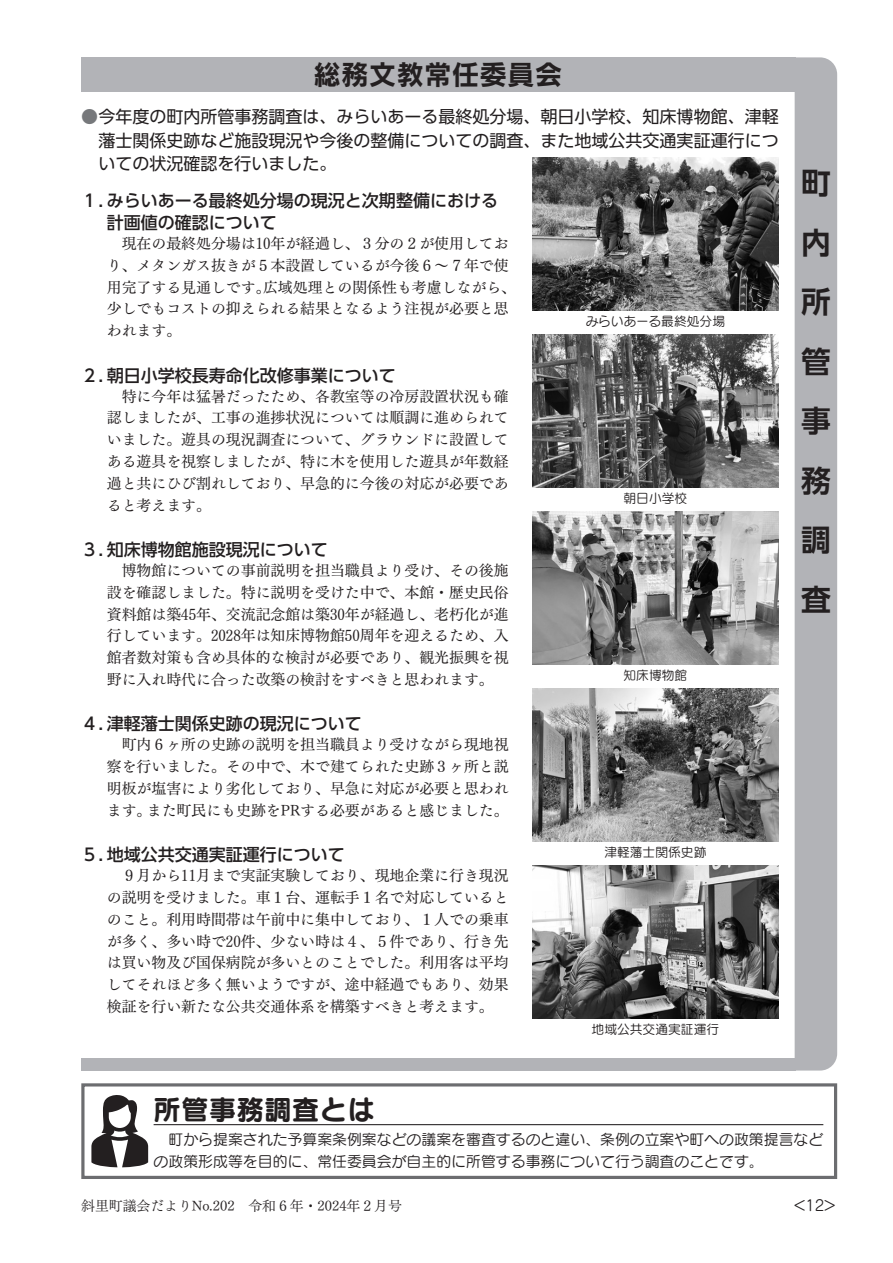
<style>
.page{position:relative;width:893px;height:1263px;background:#fff}
.page>*{position:absolute;margin:0;border:0;box-sizing:border-box;transform-origin:0 0}
.t1{font:700 29.7px/59.6px "UD Shin Go Pr 6 N De";color:#231f20;text-align:justify}
.t2{font:27.6px "Rodin Pro N B";color:#231f20}
.t3{font:27.6px "Seurat Pro N B";color:#231f20}
.t4{font:500 16.95px/21.8px "UD Shin Go Pr 6 N";color:#231f20}
.t5{font:16.95px/23.4px "UD Shin Go Pr 6 N";color:#231f20;text-align:justify}
.t6{font:14.85px/21.8px "Tsuku Min Pro M";color:#231f20}
.t7{font:14.85px/21.3px "Seurat Pro N M";color:#231f20}
.t8{font:13.8px "Tsuku Min Pro R";color:#231f20}
.t9{font:12.75px "Seurat Pro N M";color:#231f20}
.s1{color:#76787b}
</style>
<div class="page">
<img style="left:532px;top:688px;width:247px;height:153px">
<img style="left:532px;top:511px;width:247px;height:153px">
<img style="left:532px;top:865px;width:247px;height:153px">
<div style="left:81px;top:1058px;width:715px;height:12px;background:#b2b3b7"></div>
<div style="left:795px;top:57px;width:42px;height:1013px;background:#b2b3b7"></div>
<div style="left:81px;top:1083px;width:756px;height:96px;background:#fff;border:3px solid #6c6d70"></div>
<hr style="left:154px;top:1124px;width:669px;height:1px;background:#231f20">
<svg style="left:91px;top:1095px;width:57px;height:72px"></svg>
<img style="left:532px;top:157px;width:247px;height:153px">
<img style="left:532px;top:334px;width:247px;height:153px">
<div style="left:81px;top:57px;width:715px;height:34px;background:#b2b3b7"></div>
<p class="t2" style="left:314px;top:56px;width:250px">総務文教常任委員会</p>
<p class="t5" style="left:98px;top:105px;width:682px;text-indent:-17px"><span class="s1">●</span>今年度の町内所管事務調査は、みらいあーる最終処分場、朝日小学校、知床博物館、津軽藩士関係史跡など施設現況や今後の整備についての調査、また地域公共交通実証運行についての状況確認を行いました。</p>
<p class="t4" style="left:107px;top:190px;width:393px">みらいあーる最終処分場の現況と次期整備における</p>
<p class="t4" style="left:107px;top:190px;width:172px;text-indent:-26px">１．<br>計画値の確認について</p>
<p class="t6" style="left:107px;top:231px;width:403px">　現在の最終処分場は10年が経過し、３分の２が使用してお</p>
<p class="t6" style="left:107px;top:253px;width:403px">り、メタンガス抜きが５本設置しているが今後６〜７年で使</p>
<p class="t6" style="left:263px;top:274px;width:254px">広域処理との関係性も考慮しながら、</p>
<p class="t6" style="left:107px;top:274px;width:403px">用完了する見通しです。<br>少しでもコストの抑えられる結果となるよう注視が必要と思われます。</p>
<p class="t4" style="left:107px;top:364px;width:291px">朝日小学校長寿命化改修事業について</p>
<p class="t4" style="left:81px;top:364px;width:36px">２．</p>
<p class="t6" style="left:107px;top:383px;width:403px;text-align:justify">　特に今年は猛暑だったため、各教室等の冷房設置状況も確認しましたが、工事の進捗状況については順調に進められていました。遊具の現況調査について、グラウンドに設置してある遊具を視察しましたが、特に木を使用した遊具が年数経過と共にひび割れしており、早急的に今後の対応が必要であると考えます。</p>
<p class="t4" style="left:107px;top:538px;width:223px">知床博物館施設現況について</p>
<p class="t4" style="left:81px;top:538px;width:36px">３．</p>
<p class="t6" style="left:107px;top:558px;width:403px;text-align:justify">　博物館についての事前説明を担当職員より受け、その後施設を確認しました。特に説明を受けた中で、本館・歴史民俗資料館は築45年、交流記念館は築30年が経過し、老朽化が進行しています。2028年は知床博物館50周年を迎えるため、入館者数対策も含め具体的な検討が必要であり、観光振興を視野に入れ時代に合った改築の検討をすべきと思われます。</p>
<p class="t4" style="left:107px;top:713px;width:257px">津軽藩士関係史跡の現況について</p>
<p class="t4" style="left:81px;top:713px;width:36px">４．</p>
<p class="t6" style="left:107px;top:732px;width:403px;text-align:right">　町内６ヶ所の史跡の説明を担当職員より受けながら現地視察を行いました。その中で、木で建てられた史跡３ヶ所と説明板が塩害により劣化しており、早急に対応が必要と思われまた町民にも史跡をPRする必要があると感じました。</p>
<p class="t6" style="left:107px;top:797px;width:46px">ます。</p>
<p class="t4" style="left:107px;top:843px;width:240px">地域公共交通実証運行について</p>
<p class="t4" style="left:81px;top:843px;width:36px">５．</p>
<p class="t6" style="left:107px;top:863px;width:403px;text-align:right">　９月から11月まで実証実験しており、現地企業に行き現況の説明を受けました。車１台、運転手１名で対応しているとのこと。利用時間帯は午前中に集中しており、１人での乗車件、少ない時は４、５件であり、行き先</p>
<p class="t6" style="left:107px;top:928px;width:403px">が多く、多い時で２０<br>は買い物及び国保病院が多いとのことでした。利用客は平均してそれほど多く無いようですが、途中経過でもあり、効果検証を行い新たな公共交通体系を構築すべきと考えます。</p>
<p class="t9" style="left:586px;top:313px;width:141px">みらいあーる最終処分場</p>
<p class="t9" style="left:623px;top:490px;width:65px">朝日小学校</p>
<p class="t9" style="left:623px;top:667px;width:65px">知床博物館</p>
<p class="t9" style="left:604px;top:844px;width:104px">津軽藩士関係史跡</p>
<p class="t9" style="left:592px;top:1021px;width:129px">地域公共交通実証運行</p>
<p class="t1" style="left:801px;top:152px;width:31px">町内所管事務調査</p>
<p class="t3" style="left:154px;top:1091px;width:223px">所管事務調査とは</p>
<p class="t7" style="left:154px;top:1129px;width:671px">　町から提案された予算案条例案などの議案を審査するのと違い、条例の立案や町への政策提言などの政策形成等を目的に、常任委員会が自主的に所管する事務について行う調査のことです。</p>
<p class="t8" style="left:81px;top:1193px;width:322px">斜里町議会だよりNo.202　令和６年・2024年２月号</p>
<p class="t7" style="left:805px;top:1194px;width:33px">12&lt;</p>
<p class="t7" style="left:792px;top:1194px;width:16px">&gt;</p>
</div>
